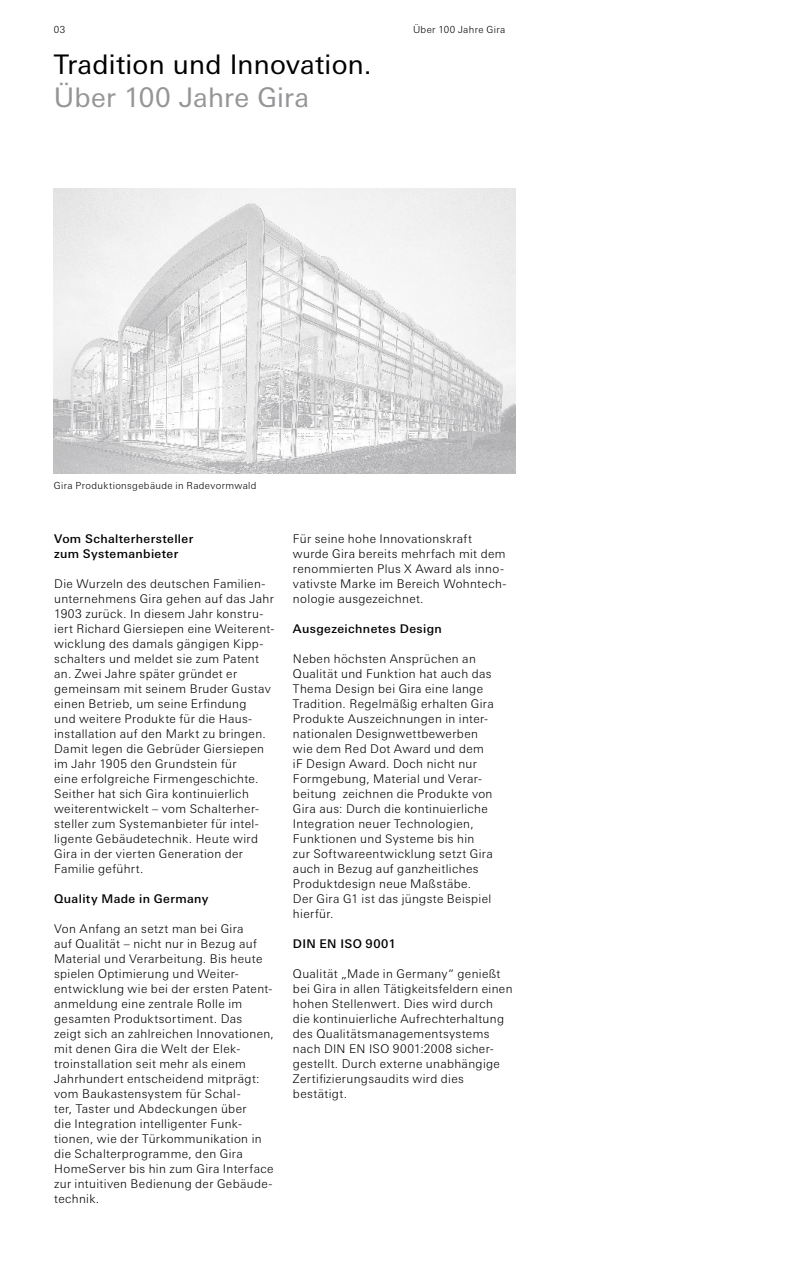
<style>
.page{position:relative;width:808px;height:1263px;background:#fff}
.page>*{position:absolute;margin:0;border:0;box-sizing:border-box;transform-origin:0 0}
.t1{font:27px "Univers Next W1 G";letter-spacing:.01em;color:#000}
.t2{font:27px "Univers Next W1 G";letter-spacing:.005em;color:#959497}
.t3{font:300 12px/15px "Univers Next W1 G";letter-spacing:.03em;color:#000}
.t4{font:500 12px/15px "Univers Next W1 G";letter-spacing:.03em;color:#000}
.t5{font:300 9.75px "Univers Next W1 G";letter-spacing:.035em;color:#000}
</style>
<div class="page">
<img style="left:54px;top:189px;width:461px;height:285px">
<p class="t5" style="left:54px;top:23px;width:13px">03</p>
<h1 class="t1" style="left:54px;top:49px;width:319px">Tradition und Innovation.</h1>
<h1 class="t2" style="left:54px;top:81px;width:257px">Über 100 Jahre Gira</h1>
<p class="t5" style="left:413px;top:23px;width:94px">Über 100 Jahre Gira</p>
<p class="t5" style="left:54px;top:480px;width:204px">Gira Produktionsgebäude in Radevormwald</p>
<p class="t4" style="left:54px;top:531px;width:141px">Vom Schalterhersteller zum Systemanbieter</p>
<p class="t3" style="left:54px;top:576px;width:222px">Die Wurzeln des deutschen Familien&shy;unternehmens Gira gehen auf das Jahr 1903 zurück. In diesem Jahr konstru&shy;iert Richard Giersiepen eine Weiterent&shy;wicklung des damals gängigen Kipp&shy;schalters und meldet sie zum Patent an. Zwei Jahre später gründet er gemeinsam mit seinem Bruder Gustav einen Betrieb, um seine Erfindung<br>und weitere Produkte für die Haus-- installation auf den Markt zu bringen.<br>Damit legen die Gebrüder Giersiepen im Jahr 1905 den Grundstein für<br>eine erfolgreiche Firmengeschichte.<br>Seither hat sich Gira kontinuierlich weiterentwickelt – vom Schalterher&shy;steller zum Systemanbieter für intel&shy;ligente Gebäudetechnik. Heute wird Gira in der vierten Generation der Familie geführt.</p>
<p class="t4" style="left:54px;top:891px;width:156px">Quality Made in Germany</p>
<p class="t3" style="left:54px;top:921px;width:221px">Von Anfang an setzt man bei Gira<br>auf Qualität – nicht nur in Bezug auf Material und Verarbeitung. Bis heute spielen Optimierung und Weiter&shy;entwicklung wie bei der ersten Patent-- anmeldung eine zentrale Rolle im gesamten Produktsortiment. Das<br>zeigt sich an zahlreichen Innovationen, mit denen Gira die Welt der Elek&shy;troinstallation seit mehr als einem Jahrhundert entscheidend mitprägt: vom Baukastensystem für Schal-<br>ter, Taster und Abdeckungen über<br>die Integration intelligenter Funk&shy;tionen, wie der Türkommunikation in die Schalterprogramme, den Gira HomeServer bis hin zum Gira Interface zur intuitiven Bedienung der Gebäude&shy;technik.</p>
<p class="t3" style="left:293px;top:531px;width:215px">Für seine hohe Innovationskraft wurde Gira bereits mehrfach mit dem renommierten Plus X Award als inno&shy;vativste Marke im Bereich Wohntech&shy;nologie ausgezeichnet.</p>
<p class="t4" style="left:293px;top:621px;width:150px">Ausgezeichnetes Design</p>
<p class="t3" style="left:293px;top:651px;width:202px">Neben höchsten Ansprüchen an<br>Qualität und Funktion hat auch das<br>Thema Design bei Gira eine lange<br>Tradition. Regelmäßig erhalten Gira<br>Produkte Auszeichnungen in inter&shy;nationalen Designwettbewerben wie dem Red Dot Award und dem iF Design Award. Doch nicht nur<br>Formgebung, Material und Verar&shy;beitung zeichnen die Produkte von<br>Gira aus: Durch die kontinuierliche<br>Integration neuer Technologien,<br>Funktionen und Systeme bis hin zur Softwareentwicklung setzt Gira auch in Bezug auf ganzheitliches<br>Produktdesign neue Maßstäbe.<br>Der Gira G1 ist das jüngste Beispiel hierfür.</p>
<p class="t4" style="left:293px;top:936px;width:104px">DIN EN ISO 9001</p>
<p class="t3" style="left:293px;top:966px;width:221px">Qualität „Made in Germany“ genießt bei Gira in allen Tätigkeitsfeldern einen hohen Stellenwert. Dies wird durch die kontinuierliche Aufrechterhaltung des Qualitätsmanagementsystems nach DIN EN ISO 9001:2008 sicher&shy;gestellt. Durch externe unabhängige Zertifizierungsaudits wird dies bestätigt.</p>
</div>
